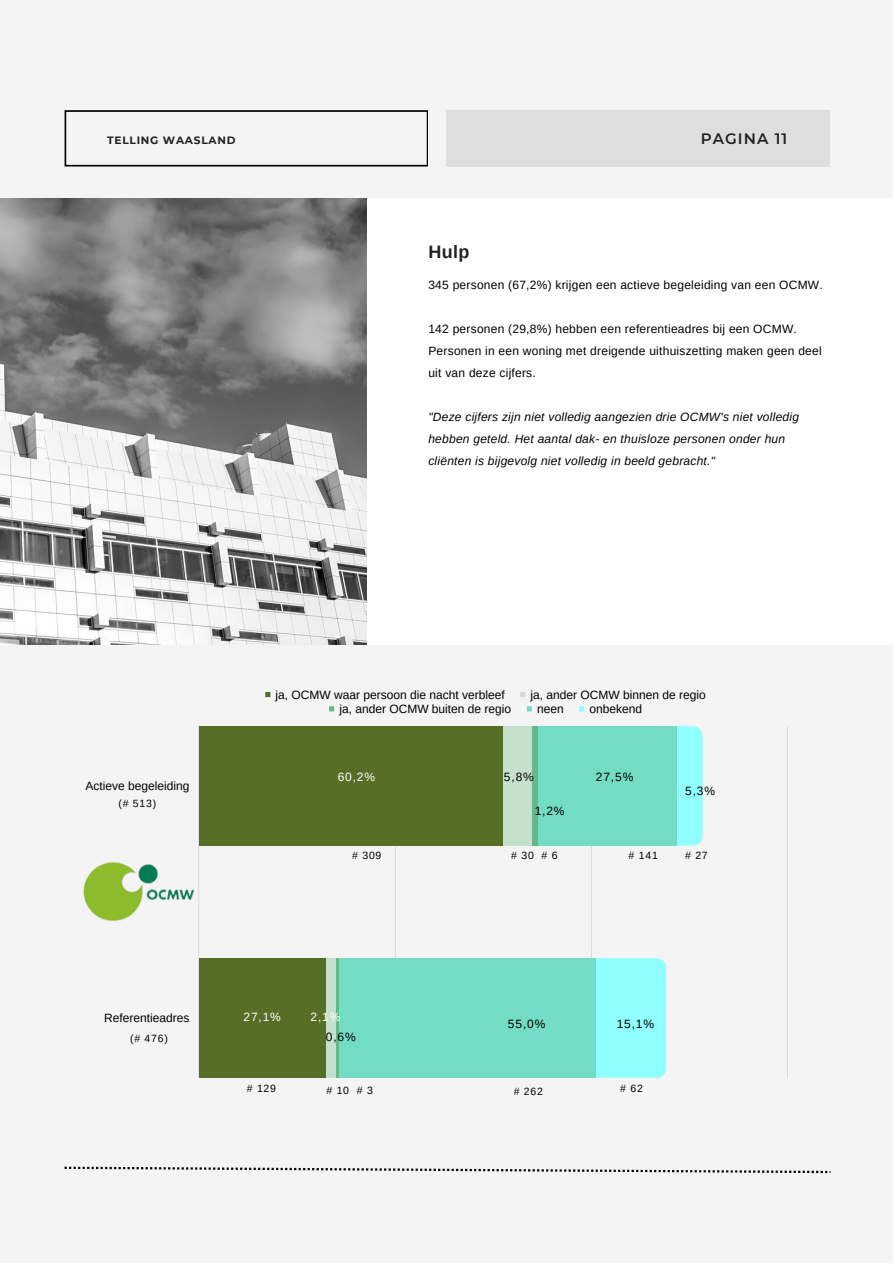
<style>
.page{position:relative;width:893px;height:1264px;background:#fff}
.page>*{position:absolute;margin:0;border:0;box-sizing:border-box;transform-origin:0 0}
.t1{font:700 18px "Arimo";color:#222}
.t2{font:600 15.15px "Montserrat";letter-spacing:.07em;color:#222}
.t3{font:12px/22px "Arimo";letter-spacing:.02em;color:#000}
.t4{font:italic 12px/22px "Arimo";letter-spacing:.02em;color:#000}
.t5{font:12px "Arimo";color:#000}
.t6{font:12px "Arimo";color:#fff}
.t7{font:700 10.65px "Montserrat";letter-spacing:.07em;color:#222}
.t8{font:10.5px "Arimo";letter-spacing:.07em;color:#000}
</style>
<div class="page">
<div style="left:0;top:0;width:892px;height:1262px;background:#f4f4f4"></div>
<svg style="left:65px;top:110px;width:363px;height:56px"></svg>
<div style="left:446px;top:110px;width:383px;height:56px;background:#dedede"></div>
<svg style="left:265px;top:692px;width:5px;height:5px"></svg>
<svg style="left:520px;top:692px;width:5px;height:5px"></svg>
<svg style="left:329px;top:706px;width:5px;height:5px"></svg>
<svg style="left:526px;top:706px;width:6px;height:5px"></svg>
<svg style="left:579px;top:706px;width:5px;height:5px"></svg>
<svg style="left:199px;top:733px;width:504px;height:337px"></svg>
<div style="left:676px;top:726px;width:26px;height:119px;background:#90ffff"></div>
<div style="left:595px;top:958px;width:71px;height:119px;background:#90ffff"></div>
<div style="left:199px;top:726px;width:477px;height:119px;background:#73dcc4"></div>
<div style="left:199px;top:958px;width:396px;height:119px;background:#73dcc4"></div>
<div style="left:199px;top:958px;width:139px;height:119px;background:linear-gradient(to bottom,#c5e1cc,#c5e1cc)"></div>
<div style="left:199px;top:726px;width:332px;height:119px;background:#c5e1cc"></div>
<div style="left:199px;top:958px;width:136px;height:119px;background:#c5e1cc"></div>
<div style="left:199px;top:726px;width:303px;height:119px;background:#576e26"></div>
<div style="left:199px;top:958px;width:126px;height:119px;background:#576e26"></div>
<img style="left:83px;top:861px;width:112px;height:61px">
<img style="left:0;top:198px;width:367px;height:447px">
<div style="left:367px;top:198px;width:525px;height:447px;background:#fff"></div>
<svg style="left:65px;top:1166px;width:765px;height:7px"></svg>
<p class="t7" style="left:107px;top:134px;width:130px">TELLING WAASLAND</p>
<p class="t2" style="left:700px;top:129px;width:88px">PAGINA 11</p>
<h1 class="t1" style="left:428px;top:242px;width:43px">Hulp</h1>
<p class="t3" style="left:428px;top:273px;width:396px">345 personen (67,2%) krijgen een actieve begeleiding van een OCMW.</p>
<p class="t3" style="left:428px;top:317px;width:395px">142 personen (29,8%) hebben een referentieadres bij een OCMW.<br>Personen in een woning met dreigende uithuiszetting maken geen deel uit van deze cijfers.</p>
<p class="t4" style="left:428px;top:405px;width:372px">"Deze cijfers zijn niet volledig aangezien drie OCMW's niet volledig hebben geteld. Het aantal dak- en thuisloze personen onder hun cliënten is bijgevolg niet volledig in beeld gebracht."</p>
<p class="t5" style="left:86px;top:779px;width:105px">Actieve begeleiding</p>
<p class="t8" style="left:118px;top:797px;width:39px">(# 513)</p>
<p class="t5" style="left:275px;top:687px;width:231px">ja, OCMW waar persoon die nacht verbleef</p>
<p class="t5" style="left:530px;top:687px;width:177px">ja, ander OCMW binnen de regio</p>
<p class="t5" style="left:339px;top:702px;width:173px">ja, ander OCMW buiten de regio</p>
<p class="t3" style="left:537px;top:697px;width:28px">neen</p>
<p class="t5" style="left:589px;top:702px;width:54px">onbekend</p>
<p class="t6" style="left:338px;top:770px;width:39px">60,2%</p>
<p class="t3" style="left:504px;top:766px;width:31px">5,8%</p>
<p class="t3" style="left:534px;top:799px;width:31px">1,2%</p>
<p class="t3" style="left:596px;top:766px;width:39px">27,5%</p>
<p class="t3" style="left:685px;top:780px;width:31px">5,3%</p>
<p class="t8" style="left:352px;top:849px;width:31px"># 309</p>
<p class="t8" style="left:511px;top:849px;width:48px">#30 #6</p>
<p class="t8" style="left:628px;top:849px;width:31px"># 141</p>
<p class="t8" style="left:685px;top:849px;width:24px"># 27</p>
<p class="t5" style="left:104px;top:1011px;width:87px">Referentieadres</p>
<p class="t8" style="left:130px;top:1032px;width:39px">(# 476)</p>
<p class="t6" style="left:243px;top:1010px;width:39px">27,1%</p>
<p class="t6" style="left:310px;top:1010px;width:31px">2,1%</p>
<p class="t3" style="left:326px;top:1026px;width:31px">0,6%</p>
<p class="t3" style="left:508px;top:1012px;width:39px">55,0%</p>
<p class="t3" style="left:616px;top:1012px;width:39px">15,1%</p>
<p class="t8" style="left:247px;top:1082px;width:31px"># 129</p>
<p class="t8" style="left:326px;top:1084px;width:48px">#10 #3</p>
<p class="t8" style="left:513px;top:1085px;width:31px"># 262</p>
<p class="t8" style="left:620px;top:1082px;width:24px"># 62</p>
</div>
